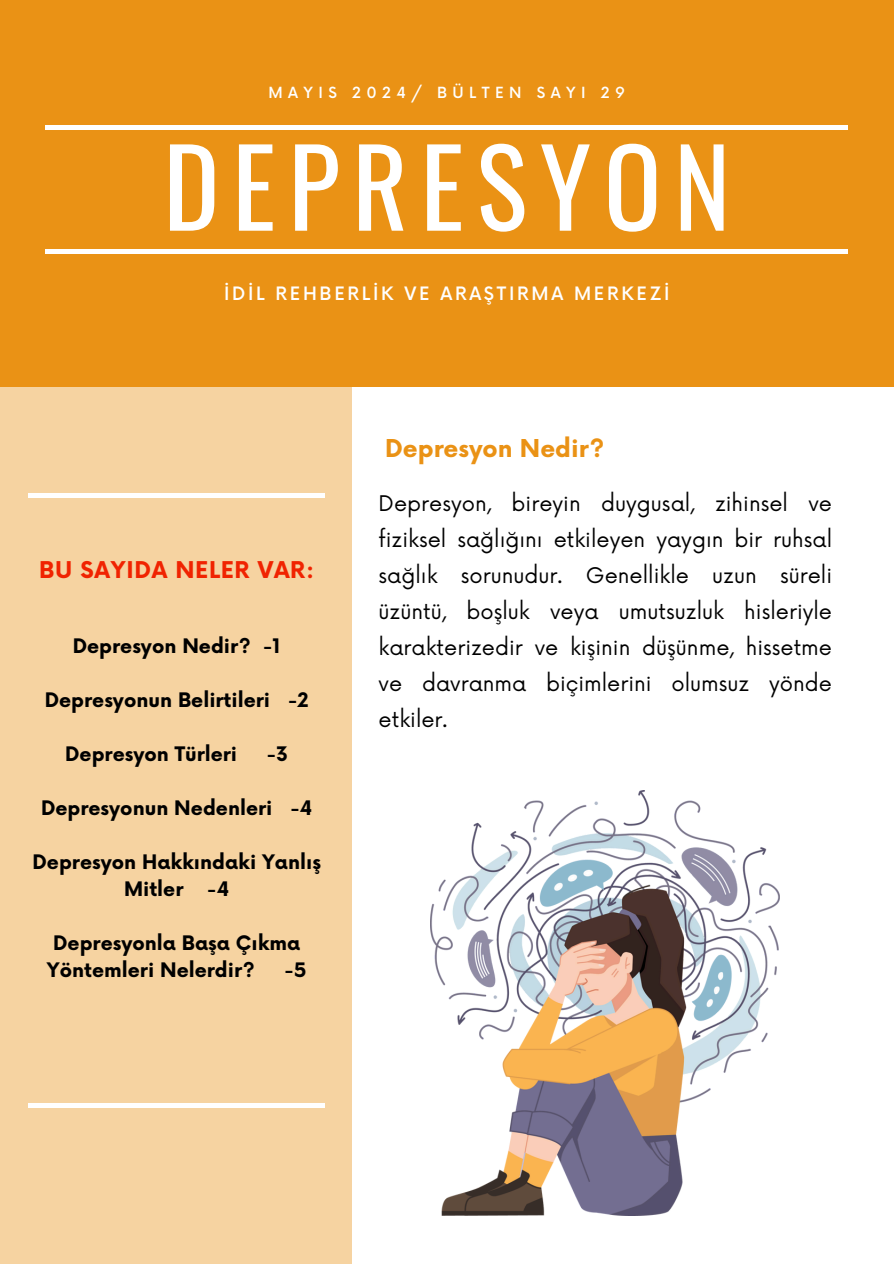
<style>
.page{position:relative;width:894px;height:1264px;background:#fff}
.page>*{position:absolute;margin:0;border:0;box-sizing:border-box;transform-origin:0 0}
.t1{font:106.5px "Oswald";letter-spacing:.12em;color:#fff}
.t2{font:700 24px "Now";color:#ea9215}
.t3{font:700 22.5px "Now";letter-spacing:.03em;color:#f02301}
.t4{font:21px/36px "Now";color:#000}
.t5{font:700 19.5px/27px "Now";color:#000;text-align:center}
.t6{font:500 18px "Now";letter-spacing:.15em;color:#fff}
.t7{font:500 15px "Now";letter-spacing:.36em;color:#fff}
</style>
<div class="page">
<div style="left:0;top:366px;width:352px;height:897px;background:#f6d3a1"></div>
<div style="left:0;top:0;width:893px;height:386px;background:#ea9215"></div>
<hr style="left:45px;top:125px;width:803px;height:4px;background:#fff">
<hr style="left:45px;top:249px;width:803px;height:4px;background:#fff">
<div style="left:28px;top:493px;width:297px;height:5px;background:#fff"></div>
<div style="left:28px;top:1103px;width:297px;height:5px;background:#fff"></div>
<img style="left:430px;top:790px;width:349px;height:425px">
<h1 class="t7" style="left:268px;top:84px;width:358px">MAYIS 2024/ BÜLTEN SAYI 29</h1>
<p class="t1" style="left:163px;top:104px;width:568px">DEPRESYON</p>
<h6 class="t6" style="left:224px;top:283px;width:447px">İDİL REHBERLİK VE ARAŞTIRMA MERKEZİ</h6>
<h2 class="t3" style="left:39px;top:557px;width:276px">BU SAYIDA NELER VAR:</h2>
<h4 class="t5" style="left:73px;top:633px;width:209px">Depresyon Nedir? -1</h4>
<h4 class="t5" style="left:45px;top:687px;width:265px">Depresyonun Belirtileri -2</h4>
<h4 class="t5" style="left:65px;top:741px;width:171px">Depresyon Türleri</h4>
<h4 class="t5" style="left:266px;top:741px;width:23px">-3</h4>
<h3 class="t5" style="left:41px;top:795px;width:273px">Depresyonun Nedenleri -4</h3>
<h5 class="t5" style="left:32px;top:849px;width:290px">Depresyon Hakkındaki Yanlış<br>Mitler -4</h5>
<p class="t5" style="left:47px;top:930px;width:255px;text-align:left;text-indent:6px">Depresyonla Başa Çıkma<br>Yöntemleri Nelerdir?</p>
<p class="t5" style="left:284px;top:957px;width:24px">-5</p>
<h4 class="t2" style="left:385px;top:435px;width:221px">Depresyon Nedir?</h4>
<h4 class="t4" style="left:378px;top:486px;width:455px">Depresyon, bi reyi n duygusal, zi hi nsel ve fizi ksel sağlığını etki leyen yaygın bi r ruhsal sağlık sorunudur. Genelli kle uzun süreli üzüntü, boşluk veya umutsuzluk hisleriyle karakterizedi r ve kişi ni n düşünme, hissetme ve davranma biçimlerini olumsuz yönde etki ler.</h4>
</div>
